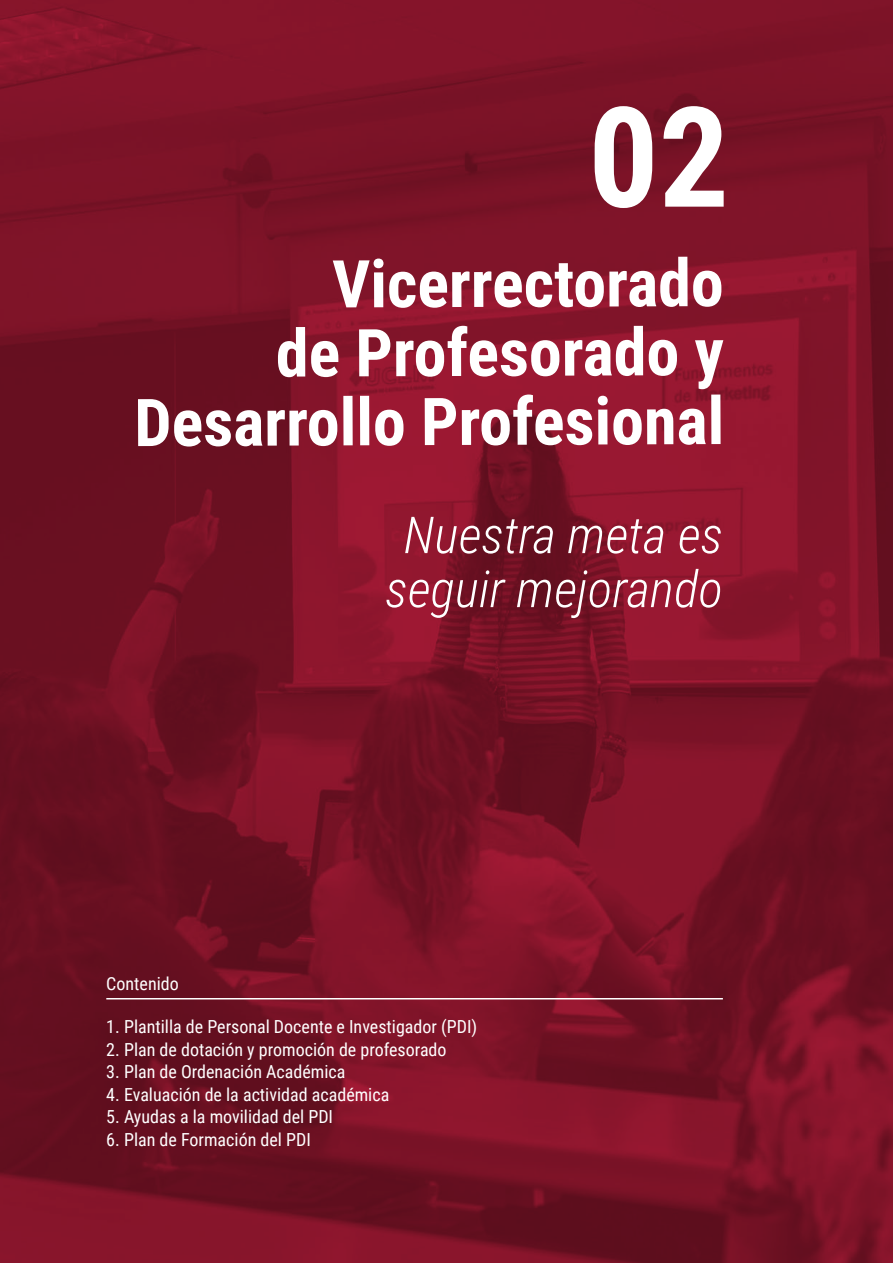
<style>
.page{position:relative;width:893px;height:1263px;background:#fff}
.page>*{position:absolute;margin:0;border:0;box-sizing:border-box;transform-origin:0 0}
.t1{font:700 139.5px "Roboto Condensed";color:#fff}
.t2{font:700 66px/69.2px "Roboto Condensed";letter-spacing:-.005em;color:#fff;text-align:right}
.t3{font:italic 300 51px/54px "Roboto Condensed";color:#fff;text-align:center}
.t4{font:18px "Roboto Condensed";color:#fff}
</style>
<div class="page">
<img style="left:0;top:0;width:893px;height:1263px">
<hr style="left:106px;top:998px;width:617px;height:1px;background:#fff">
<h1 class="t1" style="left:588px;top:59px;width:143px">02</h1>
<h2 class="t2" style="left:134px;top:246px;width:592px">Vicerrectorado<br>de Profesorado y<br>Desarrollo Profesional</h2>
<h3 class="t3" style="left:385px;top:506px;width:339px">Nuestra meta es seguir mejorando</h3>
<p class="t4" style="left:106px;top:971px;width:74px">Contenido</p>
<p class="t4" style="left:106px;top:1014px;width:372px">1. Plantilla de Personal Docente e Investigador (PDI)</p>
<p class="t4" style="left:106px;top:1037px;width:342px">2. Plan de dotación y promoción de profesorado</p>
<p class="t4" style="left:106px;top:1059px;width:241px">3. Plan de Ordenación Académica</p>
<p class="t4" style="left:106px;top:1082px;width:285px">4. Evaluación de la actividad académica</p>
<p class="t4" style="left:106px;top:1104px;width:228px">5. Ayudas a la movilidad del PDI</p>
<p class="t4" style="left:106px;top:1127px;width:206px">6. Plan de Formación del PDI</p>
</div>
